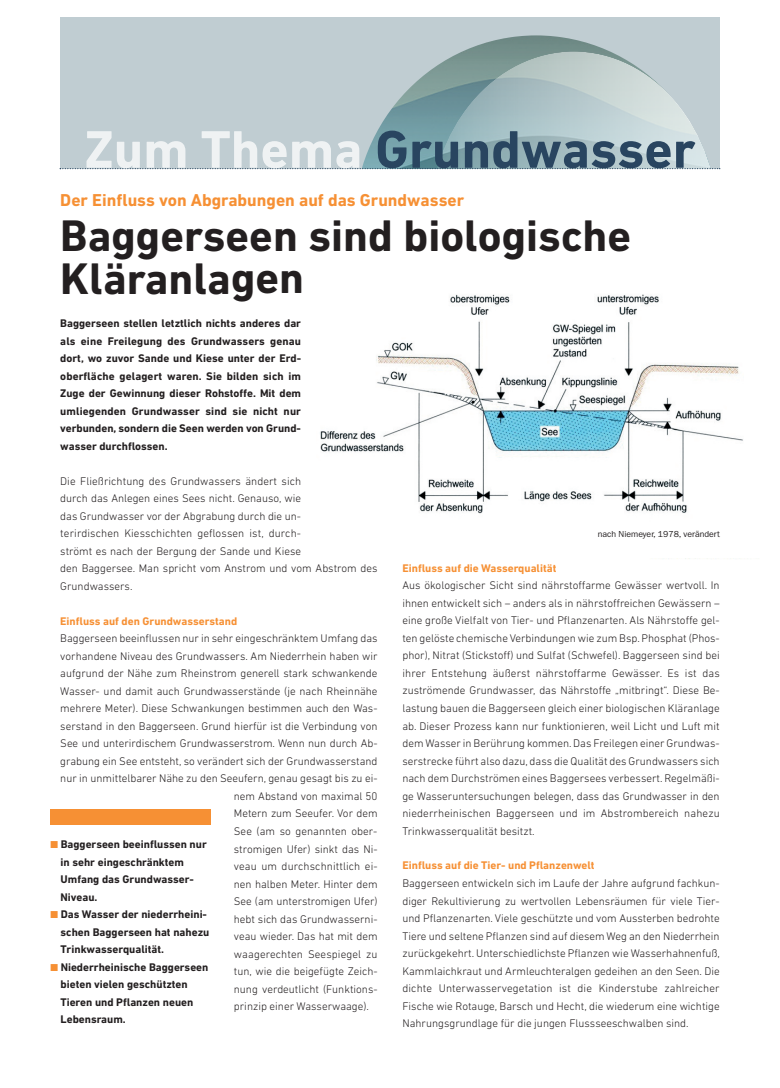
<style>
.page{position:relative;width:780px;height:1088px;background:#fff}
.page>*{position:absolute;margin:0;border:0;box-sizing:border-box;transform-origin:0 0}
.t1{font:700 53.75px "DIN Next LT Pro";color:#294560}
.t2{font:700 45px/42.6px "DIN Next LT Pro";color:#231f20}
.t3{font:700 17.5px "DIN Next LT Pro";color:#f69034}
.t4{font:300 11.25px/17.5px "DIN Next LT Pro";color:#231f20;text-align:justify}
.t5{font:700 11.25px/17.5px "DIN Next LT Pro";color:#231f20}
.t6{font:700 11.25px "DIN Next LT Pro";color:#f69034}
.t7{font:8.75px "Franklin Gothic";color:#231f20}
.s1{color:rgb(255 255 255/.75)}
.s2{color:#f69034}
</style>
<div class="page">
<div style="left:60px;top:18px;width:659px;height:165px;background:#c0cdd2"></div>
<img style="left:354px;top:35px;width:364px;height:375px;border-radius:50%">
<svg style="left:429px;top:51px;width:282px;height:117px"></svg>
<div style="left:58px;top:169px;width:661px;height:156px;background:#fff"></div>
<svg style="left:60px;top:168px;width:660px;height:1px"></svg>
<img style="left:320px;top:294px;width:423px;height:265px">
<div style="left:597px;top:531px;width:162px;height:26px;background:#fff"></div>
<div style="left:50px;top:809px;width:161px;height:16px;background:#f69034"></div>
<h1 class="t1" style="left:84px;top:131px;width:612px"><span class="s1">Zum Thema</span> Grundwasser</h1>
<h3 class="t3" style="left:60px;top:194px;width:405px">Der Einfluss von Abgrabungen auf das Grundwasser</h3>
<h2 class="t2" style="left:60px;top:218px;width:572px">Baggerseen sind biologische<br>Kläranlagen</h2>
<p class="t5" style="left:60px;top:316px;width:242px;text-align:justify">Baggerseen stellen letztlich nichts anderes dar als eine Freilegung des Grundwassers genau dort, wo zuvor Sande und Kiese unter der Erd&shy;oberfläche gelagert waren. Sie bilden sich im Zuge der Gewinnung dieser Rohstoffe. Mit dem umliegenden Grundwasser sind sie nicht nur verbunden, sondern die Seen werden von Grund&shy;wasser durchflossen.</p>
<p class="t4" style="left:60px;top:473px;width:319px;text-align:left">Die Fließrichtung des Grundwassers ändert sich<br>durch das Anlegen eines Sees nicht. Genauso, wie<br>das Grundwasser vor der Abgrabung durch die un-<br>terirdischen Kiesschichten geflossen ist, durch-<br>strömt es nach der Bergung der Sande und Kiese<br>den Baggersee. Man spricht vom Anstrom und vom Abstrom des Grundwassers.</p>
<p class="t6" style="left:60px;top:617px;width:178px">Einfluss auf den Grundwasserstand</p>
<p class="t4" style="left:60px;top:631px;width:319px">Baggerseen beeinflussen nur in sehr eingeschränktem Umfang das</p>
<p class="t4" style="left:60px;top:648px;width:319px">vorhandene Niveau des Grundwassers. Am Niederrhein haben wir</p>
<p class="t4" style="left:60px;top:666px;width:319px">aufgrund der Nähe zum Rheinstrom generell stark schwankende</p>
<p class="t4" style="left:60px;top:683px;width:319px">Wasser- und damit auch Grundwasserstände (je nach Rheinnähe</p>
<p class="t4" style="left:60px;top:701px;width:319px">mehrere Meter). Diese Schwankungen bestimmen auch den Was-</p>
<p class="t4" style="left:60px;top:718px;width:319px">serstand in den Baggerseen. Grund hierfür ist die Verbindung von</p>
<p class="t4" style="left:60px;top:736px;width:319px">See und unterirdischem Grundwasserstrom. Wenn nun durch Ab-</p>
<p class="t4" style="left:60px;top:753px;width:319px">grabung ein See entsteht, so verändert sich der Grundwasserstand</p>
<p class="t4" style="left:60px;top:771px;width:319px">nur in unmittelbarer Nähe zu den Seeufern, genau gesagt bis zu ei-</p>
<p class="t4" style="left:234px;top:788px;width:145px">nem Abstand von maximal 50</p>
<p class="t4" style="left:234px;top:806px;width:145px">Metern zum Seeufer. Vor dem</p>
<p class="t4" style="left:234px;top:823px;width:145px">See (am so genannten ober-</p>
<p class="t4" style="left:234px;top:841px;width:145px">stromigen Ufer) sinkt das Ni-</p>
<p class="t4" style="left:234px;top:858px;width:145px">veau um durchschnittlich ei-</p>
<p class="t4" style="left:234px;top:876px;width:145px">nen halben Meter. Hinter dem</p>
<p class="t4" style="left:234px;top:893px;width:145px">See (am unterstromigen Ufer)</p>
<p class="t4" style="left:234px;top:911px;width:145px">hebt sich das Grundwasserni-</p>
<p class="t4" style="left:234px;top:928px;width:145px">veau wieder. Das hat mit dem</p>
<p class="t4" style="left:234px;top:946px;width:145px">waagerechten Seespiegel zu</p>
<p class="t4" style="left:234px;top:963px;width:145px">tun, wie die beigefügte Zeich-</p>
<p class="t4" style="left:234px;top:981px;width:145px">nung verdeutlicht (Funktions-</p>
<p class="t4" style="left:234px;top:998px;width:137px">prinzip einer Wasserwaage).</p>
<p class="t5" style="left:61px;top:837px;width:148px;text-indent:-10px"><span class="s2">■</span> Baggerseen beeinflussen nur in sehr eingeschränktem<br>Umfang das Grundwasser-<br>Niveau.</p>
<p class="t5" style="left:61px;top:907px;width:150px;text-indent:-10px"><span class="s2">■</span> Das Wasser der niederrheini&shy;schen Baggerseen hat nahezu<br>Trinkwasserqualität.</p>
<p class="t5" style="left:60px;top:959px;width:149px;text-indent:-10px"><span class="s2">■</span> Niederrheinische Baggerseen bieten vielen geschützten<br>Tieren und Pflanzen neuen<br>Lebensraum.</p>
<p class="t7" style="left:597px;top:531px;width:124px">nach Niemeyer, 1978, verändert</p>
<p class="t6" style="left:402px;top:564px;width:155px">Einfluss auf die Wasserqualität</p>
<p class="t4" style="left:402px;top:578px;width:319px">Aus ökologischer Sicht sind nährstoffarme Gewässer wertvoll. In ihnen entwickelt sich – anders als in nährstoffreichen Gewässern – eine große Vielfalt von Tier- und Pflanzenarten. Als Nährstoffe gel&shy;ten gelöste chemische Verbindungen wie zum Bsp. Phosphat (Phos&shy;phor), Nitrat (Stickstoff) und Sulfat (Schwefel). Baggerseen sind bei ihrer Entstehung äußerst nährstoffarme Gewässer. Es ist das zuströmende Grundwasser, das Nährstoffe „mitbringt“. Diese Be - lastung bauen die Baggerseen gleich einer biologischen Kläranlage ab. Dieser Prozess kann nur funktionieren, weil Licht und Luft mit dem Wasser in Berührung kommen. Das Freilegen einer Grundwas&shy;serstrecke führt also dazu, dass die Qualität des Grundwassers sich nach dem Durchströmen eines Baggersees verbessert. Regelmäßi&shy;ge Wasseruntersuchungen belegen, dass das Grundwasser in den niederrheinischen Baggerseen und im Abstrombereich nahezu Trinkwasserqualität besitzt.</p>
<p class="t6" style="left:402px;top:862px;width:194px">Einfluss auf die Tier- und Pflanzenwelt</p>
<p class="t4" style="left:402px;top:875px;width:319px">Baggerseen entwickeln sich im Laufe der Jahre aufgrund fachkun&shy;diger Rekultivierung zu wertvollen Lebensräumen für viele Tier&shy;und Pflanzenarten. Viele geschützte und vom Aussterben bedrohte Tiere und seltene Pflanzen sind auf diesem Weg an den Niederrhein zurückgekehrt. Unterschiedlichste Pflanzen wie Wasserhahnenfuß, Kammlaichkraut und Armleuchteralgen gedeihen an den Seen. Die dichte Unterwasservegetation ist die Kinderstube zahlreicher Fische wie Rotauge, Barsch und Hecht, die wiederum eine wichtige Nahrungsgrundlage für die jungen Flussseeschwalben sind.</p>
</div>
